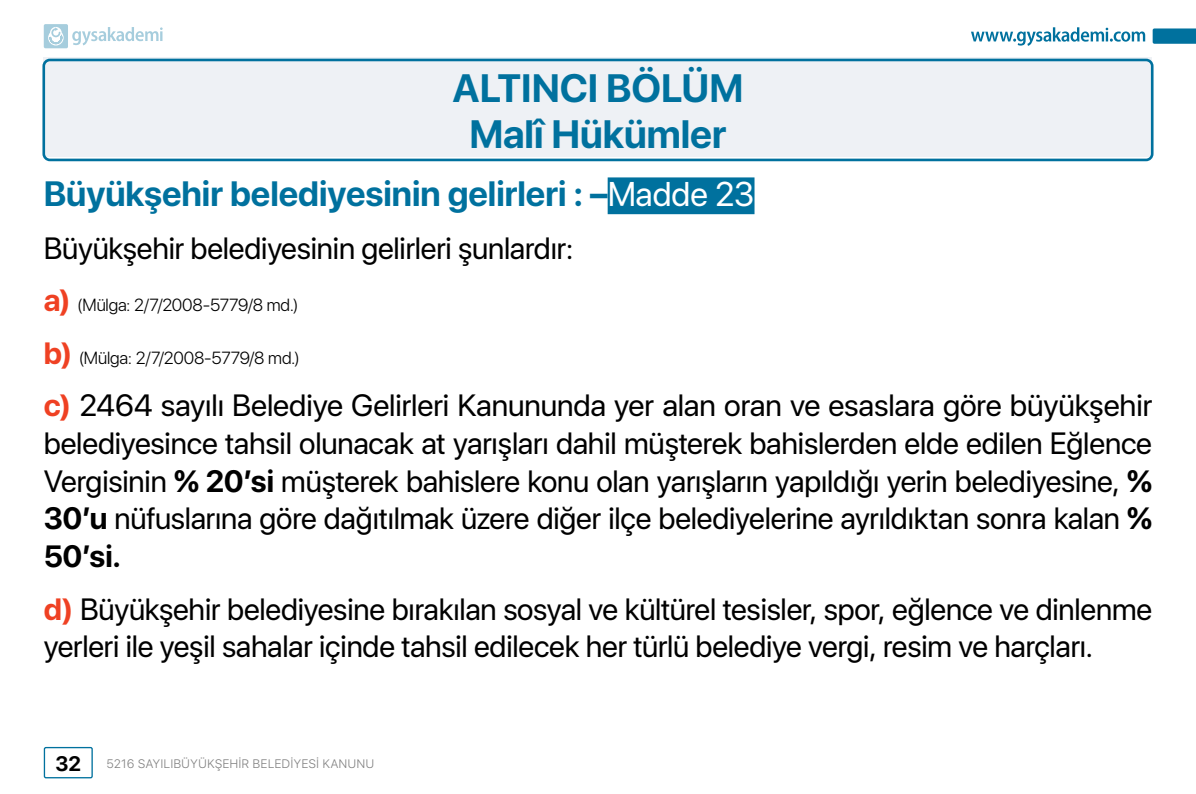
<style>
.page{position:relative;width:1196px;height:794px;background:#fff}
.page>*{position:absolute;margin:0;border:0;box-sizing:border-box;transform-origin:0 0}
.t1{font:700 39.38px/45.5px "SF Pro Display";color:#00719e;text-align:center}
.t2{font:700 35px "SF Pro Display";color:#00719e}
.t3{font:30.62px/37.6px "SF Pro Display";letter-spacing:-.005em;color:#000;text-align:justify}
.t4{font:700 20.82px "SF Pro Display";color:#000}
.t5{font:300 17.5px "SF Pro Display";letter-spacing:-.005em;color:#000}
.t6{font:300 12.25px "SF Pro Text";color:#808080}
.s1{font-weight:400;font-size:34.12px;color:#fff}
.s2{font-weight:700;font-size:30.62px;color:#ef4123}
.s3{font-weight:700;color:#ef4123}
.s4{font-weight:700}
</style>
<div class="page">
<div style="left:44px;top:57px;width:1108px;height:100px;background:#eef1f5"></div>
<div style="left:42px;top:59px;width:1111px;height:102px;border:3px solid #00719e;border-radius:6px"></div>
<div style="left:607px;top:177px;width:147px;height:37px;background:#00719e"></div>
<div style="left:44px;top:747px;width:49px;height:31px;border:1px solid #00719e;border-radius:2px"></div>
<svg style="left:971px;top:27px;width:173px;height:19px"></svg>
<svg style="left:1152px;top:28px;width:43px;height:16px"></svg>
<svg style="left:44px;top:24px;width:119px;height:24px"></svg>
<p class="t1" style="left:452px;top:66px;width:292px">ALTINCI BÖLÜM<br>Malî Hükümler</p>
<p class="t2" style="left:44px;top:174px;width:712px">Büyükşehir belediyesinin gelirleri : –<span class="s1">Madde 23</span></p>
<p class="t3" style="left:44px;top:229px;width:531px">Büyükşehir belediyesinin gelirleri şunlardır:</p>
<p class="t5" style="left:44px;top:293px;width:256px"><span class="s2">a)</span> (Mülga: 2/7/2008-5779/8 md.)</p>
<p class="t5" style="left:44px;top:345px;width:258px"><span class="s2">b)</span> (Mülga: 2/7/2008-5779/8 md.)</p>
<p class="t3" style="left:44px;top:387px;width:1109px"><span class="s3">c)</span> 2464 sayılı Belediye Gelirleri Kanununda yer alan oran ve esaslara göre büyükşehir belediyesince tahsil olunacak at yarışları dahil müşterek bahislerden elde edilen Eğlence Vergisinin <span class="s4">% 20’si</span> müşterek bahislere konu olan yarışların yapıldığı yerin belediyesine, <span class="s4">% 30’u</span> nüfuslarına göre dağıtılmak üzere diğer ilçe belediyelerine ayrıldıktan sonra kalan <span class="s4">% 50’si.</span></p>
<p class="t3" style="left:44px;top:590px;width:1109px"><span class="s3">d)</span> Büyükşehir belediyesine bırakılan sosyal ve kültürel tesisler, spor, eğlence ve dinlenme yerleri ile yeşil sahalar içinde tahsil edilecek her türlü belediye vergi, resim ve harçları.</p>
<p class="t4" style="left:55px;top:751px;width:27px">32</p>
<p class="t6" style="left:106px;top:755px;width:269px">5216 SAYILIBÜYÜKŞEHİR BELEDİYESİ KANUNU</p>
</div>
